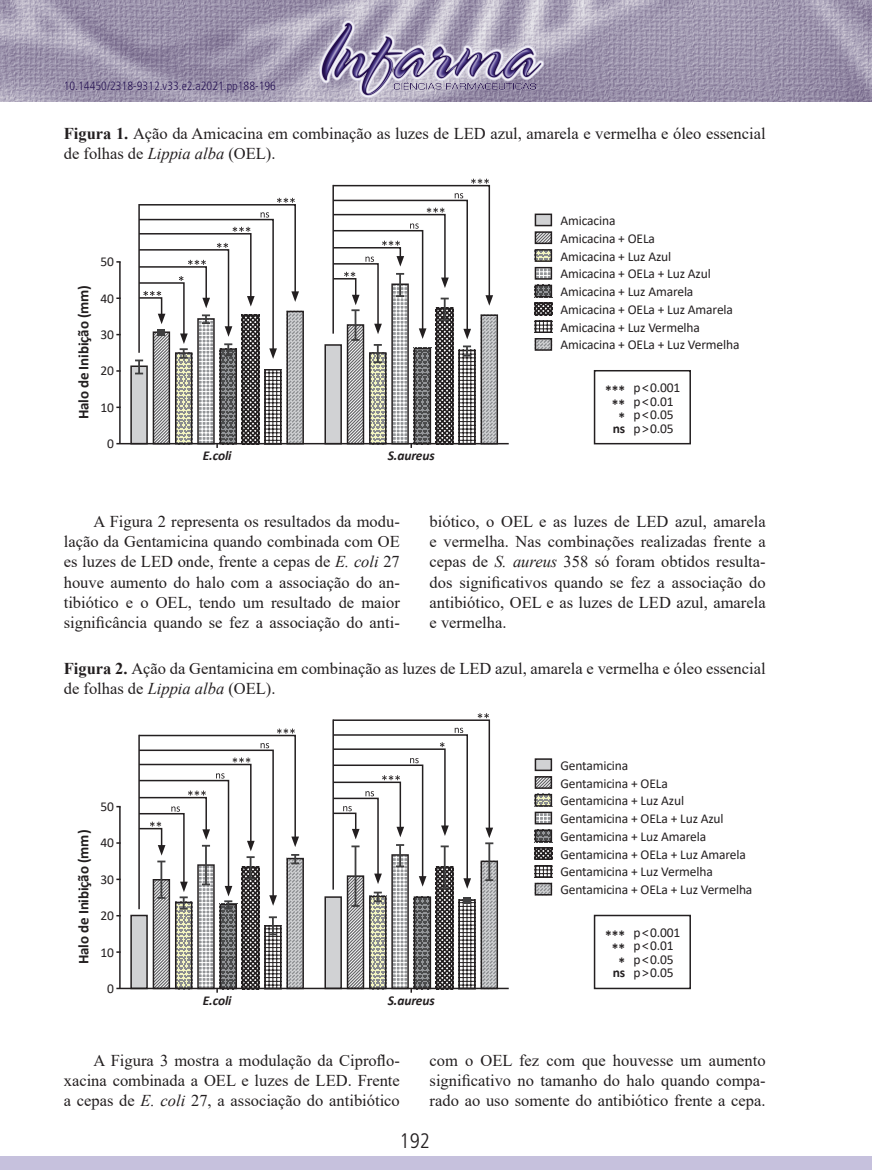
<style>
.page{position:relative;width:872px;height:1170px;background:#fff}
.page>*{position:absolute;margin:0;border:0;box-sizing:border-box;transform-origin:0 0}
.t1{font:300 condensed 21px "Frutiger LT Std";color:#231f20}
.t2{font:16.5px/20.2px "Times New Roman";color:#231f20;text-align:justify}
.t3{font:700 15px "Calibri";letter-spacing:-.01em;color:#231f20}
.t4{font:13.5px/13.5px "Calibri";letter-spacing:-.01em;color:#231f20;text-align:center}
.t5{font:italic 700 13.5px "Calibri";letter-spacing:-.01em;color:#231f20}
.t6{font:300 condensed 12px "Frutiger LT Std";color:#2a1656}
.s1{font-weight:700}
.s2{font-style:italic}
</style>
<div class="page">
<img style="left:0;top:0;width:872px;height:101px">
<div style="left:0;top:1155px;width:872px;height:14px;background:#c6c1dd"></div>
<img style="left:319px;top:20px;width:225px;height:77px">
<div style="left:131px;top:366px;width:16px;height:77px;background:#d1d2d4"></div>
<div style="left:130px;top:365px;width:18px;height:79px;border:2px solid #231f20"></div>
<div style="left:325px;top:345px;width:16px;height:98px;background:#d1d2d4"></div>
<div style="left:324px;top:344px;width:18px;height:100px;border:2px solid #231f20"></div>
<hr style="left:116px;top:443px;width:393px;height:1px;background:#231f20">
<hr style="left:119px;top:262px;width:2px;height:181px;background:#231f20">
<div style="left:594px;top:370px;width:97px;height:74px;border:2px solid #231f20"></div>
<div style="left:535px;top:214px;width:16px;height:11px;background:#d1d2d4"></div>
<div style="left:534px;top:213px;width:18px;height:13px;border:2px solid #231f20"></div>
<svg style="left:537px;top:288px;width:12px;height:6px"></svg>
<div style="left:534px;top:285px;width:18px;height:12px;border:2px solid #231f20"></div>
<svg style="left:537px;top:252px;width:12px;height:7px"></svg>
<div style="left:534px;top:249px;width:18px;height:13px;border:2px solid #231f20"></div>
<svg style="left:537px;top:234px;width:12px;height:7px"></svg>
<div style="left:534px;top:231px;width:18px;height:13px;border:2px solid #231f20"></div>
<svg style="left:534px;top:267px;width:19px;height:13px"></svg>
<div style="left:534px;top:267px;width:18px;height:12px;border:2px solid #231f20"></div>
<svg style="left:534px;top:302px;width:19px;height:49px"></svg>
<div style="left:534px;top:338px;width:18px;height:13px;border:2px solid #231f20"></div>
<svg style="left:135px;top:198px;width:169px;height:250px"></svg>
<svg style="left:332px;top:179px;width:166px;height:269px"></svg>
<div style="left:131px;top:915px;width:16px;height:73px;background:#d1d2d4"></div>
<div style="left:130px;top:914px;width:18px;height:75px;border:2px solid #231f20"></div>
<div style="left:325px;top:897px;width:16px;height:91px;background:#d1d2d4"></div>
<div style="left:324px;top:896px;width:18px;height:93px;border:2px solid #231f20"></div>
<hr style="left:116px;top:987px;width:393px;height:2px;background:#231f20">
<hr style="left:119px;top:806px;width:2px;height:182px;background:#231f20">
<div style="left:594px;top:914px;width:97px;height:75px;border:2px solid #231f20"></div>
<div style="left:535px;top:759px;width:16px;height:11px;background:#d1d2d4"></div>
<div style="left:534px;top:758px;width:18px;height:13px;border:2px solid #231f20"></div>
<svg style="left:537px;top:832px;width:12px;height:7px"></svg>
<div style="left:534px;top:829px;width:18px;height:13px;border:2px solid #231f20"></div>
<svg style="left:537px;top:796px;width:12px;height:7px"></svg>
<div style="left:534px;top:793px;width:18px;height:13px;border:2px solid #231f20"></div>
<svg style="left:537px;top:779px;width:12px;height:6px"></svg>
<div style="left:534px;top:776px;width:18px;height:12px;border:2px solid #231f20"></div>
<svg style="left:537px;top:812px;width:16px;height:12px"></svg>
<div style="left:534px;top:811px;width:18px;height:13px;border:2px solid #231f20"></div>
<svg style="left:534px;top:847px;width:19px;height:49px"></svg>
<div style="left:534px;top:882px;width:18px;height:13px;border:2px solid #231f20"></div>
<svg style="left:138px;top:728px;width:166px;height:264px"></svg>
<svg style="left:332px;top:713px;width:166px;height:279px"></svg>
<p class="t6" style="left:64px;top:79px;width:214px">10.14450/2318-9312.v33.e2.a2021.pp188-196</p>
<p class="t2" style="left:64px;top:123px;width:703px"><span class="s1">Figura 1.</span> Ação da Amicacina em combinação as luzes de LED azul, amarela e vermelha e óleo essencial de folhas de <span class="s2">Lippia alba</span> (OEL).</p>
<p class="t4" style="left:560px;top:213px;width:57px">Amicacina</p>
<p class="t3" style="left:73px;top:419px;width:136px;rotate:-90deg">Halo de Inibição (mm)</p>
<p class="t4" style="left:100px;top:255px;width:15px">50</p>
<p class="t4" style="left:100px;top:291px;width:15px">40</p>
<p class="t4" style="left:100px;top:327px;width:15px">30</p>
<p class="t4" style="left:100px;top:364px;width:15px">20</p>
<p class="t4" style="left:100px;top:400px;width:15px">10</p>
<p class="t4" style="left:107px;top:436px;width:8px">0</p>
<p class="t5" style="left:203px;top:446px;width:30px">E.coli</p>
<p class="t5" style="left:388px;top:446px;width:48px">S.aureus</p>
<p class="t4" style="left:560px;top:231px;width:96px">Amicacina + OELa</p>
<p class="t4" style="left:560px;top:249px;width:112px">Amicacina + Luz Azul</p>
<p class="t4" style="left:560px;top:267px;width:152px">Amicacina + OELa + Luz Azul</p>
<p class="t4" style="left:560px;top:284px;width:134px">Amicacina + Luz Amarela</p>
<p class="t4" style="left:560px;top:302px;width:174px">Amicacina + OELa + Luz Amarela</p>
<p class="t4" style="left:560px;top:320px;width:141px">Amicacina + Luz Vermelha</p>
<p class="t4" style="left:560px;top:338px;width:181px">Amicacina + OELa + Luz Vermelha</p>
<p class="t4" style="left:605px;top:380px;width:77px"><span class="s1">***</span> p &lt; 0.001 <span class="s1">**</span> p &lt; 0.01<br><span class="s1">*</span> p &lt; 0.05<br><span class="s1">ns</span> p &gt; 0.05</p>
<p class="t2" style="left:64px;top:510px;width:337px;text-indent:30px">A Figura 2 representa os resultados da modu&shy;lação da Gentamicina quando combinada com OE es luzes de LED onde, frente a cepas de <span class="s2">E. coli</span> 27 houve aumento do halo com a associação do an&shy;tibiótico e o OEL, tendo um resultado de maior significância quando se fez a associação do anti-</p>
<p class="t2" style="left:429px;top:510px;width:337px">biótico, o OEL e as luzes de LED azul, amarela e vermelha. Nas combinações realizadas frente a cepas de <span class="s2">S. aureus</span> 358 só foram obtidos resulta&shy;dos significativos quando se fez a associação do antibiótico, OEL e as luzes de LED azul, amarela e vermelha.</p>
<p class="t2" style="left:64px;top:657px;width:703px"><span class="s1">Figura 2.</span> Ação da Gentamicina em combinação as luzes de LED azul, amarela e vermelha e óleo essencial de folhas de <span class="s2">Lippia alba</span> (OEL).</p>
<p class="t4" style="left:560px;top:758px;width:69px">Gentamicina</p>
<p class="t3" style="left:73px;top:964px;width:136px;rotate:-90deg">Halo de Inibição (mm)</p>
<p class="t4" style="left:100px;top:799px;width:15px">50</p>
<p class="t4" style="left:100px;top:835px;width:15px">40</p>
<p class="t4" style="left:100px;top:872px;width:15px">30</p>
<p class="t4" style="left:100px;top:908px;width:15px">20</p>
<p class="t4" style="left:100px;top:944px;width:15px">10</p>
<p class="t4" style="left:107px;top:981px;width:8px">0</p>
<p class="t5" style="left:203px;top:990px;width:30px">E.coli</p>
<p class="t5" style="left:388px;top:990px;width:48px">S.aureus</p>
<p class="t4" style="left:560px;top:776px;width:109px">Gentamicina + OELa</p>
<p class="t4" style="left:560px;top:793px;width:125px">Gentamicina + Luz Azul</p>
<p class="t4" style="left:560px;top:811px;width:165px">Gentamicina + OELa + Luz Azul</p>
<p class="t4" style="left:560px;top:829px;width:147px">Gentamicina + Luz Amarela</p>
<p class="t4" style="left:560px;top:847px;width:187px">Gentamicina + OELa + Luz Amarela</p>
<p class="t4" style="left:560px;top:864px;width:154px">Gentamicina + Luz Vermelha</p>
<p class="t4" style="left:560px;top:882px;width:193px">Gentamicina + OELa + Luz Vermelha</p>
<p class="t4" style="left:605px;top:925px;width:77px"><span class="s1">***</span> p &lt; 0.001 <span class="s1">**</span> p &lt; 0.01<br><span class="s1">*</span> p &lt; 0.05<br><span class="s1">ns</span> p &gt; 0.05</p>
<p class="t2" style="left:64px;top:1049px;width:337px;text-indent:30px">A Figura 3 mostra a modulação da Ciproflo&shy;xacina combinada a OEL e luzes de LED. Frente a cepas de <span class="s2">E. coli</span> 27, a associação do antibiótico</p>
<p class="t2" style="left:429px;top:1049px;width:337px">com o OEL fez com que houvesse um aumento significativo no tamanho do halo quando compa&shy;rado ao uso somente do antibiótico frente a cepa.</p>
<p class="t1" style="left:399px;top:1128px;width:32px">192</p>
</div>
